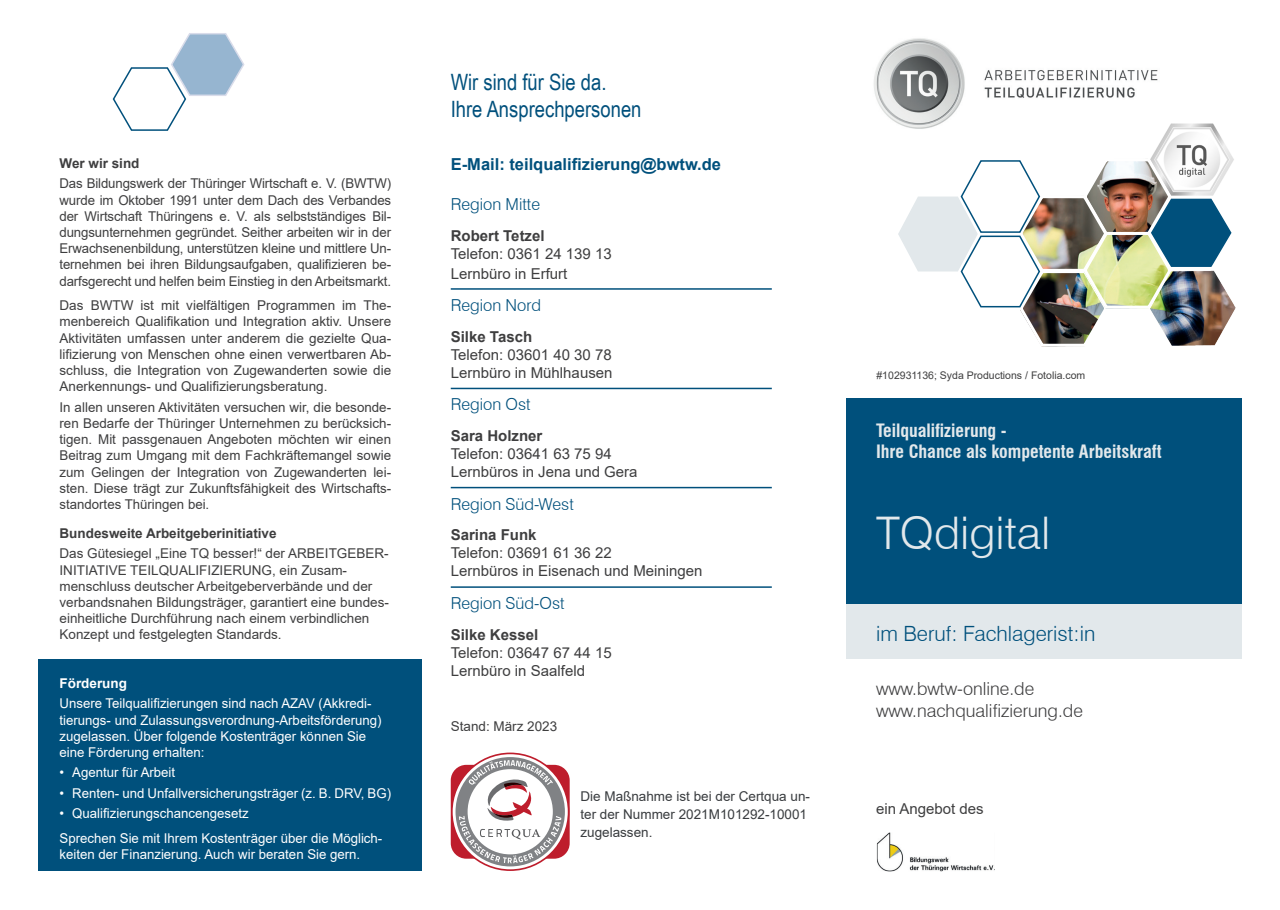
<style>
.page{position:relative;width:1280px;height:910px;background:#fff}
.page>*{position:absolute;margin:0;border:0;box-sizing:border-box;transform-origin:0 0}
.t1{font:300 45px "Swiss 721 BT";color:#e2e8eb}
.t2{font:22.5px "Arial Narrow";color:#00507c}
.t3{font:300 21px "Swiss 721 BT";color:#00507c}
.t4{font:700 condensed 18px "Swiss 721 BT";color:#e2e8eb}
.t5{font:300 18px "Swiss 721 BT";color:#3e3e3f}
.t6{font:300 16.5px "Swiss 721 BT";color:#00507c}
.t7{font:700 16.5px "Arial";color:#00507c}
.t8{font:15px "Arial";color:#3e3e3f}
.t9{font:700 15px "Arial";color:#3e3e3f}
.t10{font:13.5px/16.2px "Arial";color:#3e3e3f;text-align:justify}
.t11{font:13.5px/16.2px "Arial";color:#fff}
.Headline{font:13.5px/18px "Arial";color:#393c3f}
.t12{font:700 13.5px "Arial";color:#3e3e3f}
.t13{font:700 13.5px "Arial";color:#fff}
.t14{font:10.5px "Arial";color:#3e3e3f}
</style>
<div class="page">
<img style="left:1153px;top:123px;width:81px;height:40px">
<div style="left:38px;top:659px;width:384px;height:212px;background:#00507c"></div>
<div style="left:846px;top:398px;width:396px;height:212px;background:#00507c"></div>
<img style="left:1152px;top:154px;width:18px;height:2px">
<img style="left:898px;top:156px;width:334px;height:191px">
<div style="left:846px;top:604px;width:396px;height:55px;background:#e2e8eb"></div>
<img style="left:874px;top:38px;width:286px;height:92px">
<img style="left:1150px;top:266px;width:85px;height:81px">
<img style="left:876px;top:833px;width:119px;height:38px">
<svg style="left:112px;top:33px;width:133px;height:98px"></svg>
<svg style="left:451px;top:753px;width:118px;height:118px"></svg>
<hr style="left:451px;top:288px;width:321px;height:2px;background:#00507c">
<hr style="left:451px;top:388px;width:321px;height:1px;background:#00507c">
<hr style="left:451px;top:487px;width:321px;height:1px;background:#00507c">
<hr style="left:451px;top:586px;width:321px;height:2px;background:#00507c">
<p class="t12" style="left:60px;top:154px;width:82px">Wer wir sind</p>
<p class="t10" style="left:60px;top:175px;width:333px">Das Bildungswerk der Thüringer Wirtschaft e. V. (BWTW) wurde im Oktober 1991 unter dem Dach des Verbandes der Wirtschaft Thüringens e. V. als selbstständiges Bil&shy;dungsunternehmen gegründet. Seither arbeiten wir in der Erwachsenenbildung, unterstützen kleine und mittlere Un&shy;ternehmen bei ihren Bildungsaufgaben, qualifizieren be&shy;darfsgerecht und helfen beim Einstieg in den Arbeitsmarkt.</p>
<p class="t10" style="left:60px;top:297px;width:333px">Das BWTW ist mit vielfältigen Programmen im The&shy;menbereich Qualifikation und Integration aktiv. Unsere Aktivitäten umfassen unter anderem die gezielte Qua&shy;lifizierung von Menschen ohne einen verwertbaren Ab&shy;schluss, die Integration von Zugewanderten sowie die Anerkennungs- und Qualifizierungsberatung.</p>
<p class="t10" style="left:60px;top:399px;width:333px">In allen unseren Aktivitäten versuchen wir, die besonde&shy;ren Bedarfe der Thüringer Unternehmen zu berücksich&shy;tigen. Mit passgenauen Angeboten möchten wir einen Beitrag zum Umgang mit dem Fachkräftemangel sowie zum Gelingen der Integration von Zugewanderten lei&shy;sten. Diese trägt zur Zukunftsfähigkeit des Wirtschafts&shy;standortes Thüringen bei.</p>
<p class="t12" style="left:60px;top:524px;width:219px">Bundesweite Arbeitgeberinitiative</p>
<p class="t10" style="left:60px;top:545px;width:331px;text-align:left">Das Gütesiegel „Eine TQ besser!“ der ARBEITGEBER-INITIATIVE TEILQUALIFIZIERUNG, ein Zusam&shy;menschluss deutscher Arbeitgeberverbände und der verbandsnahen Bildungsträger, garantiert eine bundes&shy;einheitliche Durchführung nach einem verbindlichen Konzept und festgelegten Standards.</p>
<p class="t13" style="left:60px;top:674px;width:69px">Förderung</p>
<p class="t11" style="left:60px;top:695px;width:324px">Unsere Teilqualifizierungen sind nach AZAV (Akkredi&shy;tierungs- und Zulassungsverordnung-Arbeitsförderung) zugelassen. Über folgende Kostenträger können Sie eine Förderung erhalten:</p>
<p class="t11" style="left:60px;top:764px;width:117px">• Agentur für Arbeit</p>
<p class="t11" style="left:60px;top:785px;width:333px">• Renten- und Unfallversicherungsträger (z. B. DRV, BG)</p>
<p class="t11" style="left:60px;top:805px;width:191px">• Qualifizierungschancengesetz</p>
<p class="t11" style="left:60px;top:830px;width:324px">Sprechen Sie mit Ihrem Kostenträger über die Möglich&shy;keiten der Finanzierung. Auch wir beraten Sie gern.</p>
<p class="t2" style="left:451px;top:65px;width:157px">Wir sind für Sie da.</p>
<p class="t2" style="left:451px;top:92px;width:192px">Ihre Ansprechpersonen</p>
<p class="t7" style="left:451px;top:153px;width:272px">E-Mail: teilqualifizierung@bwtw.de</p>
<p class="t6" style="left:451px;top:194px;width:91px">Region Mitte</p>
<p class="t9" style="left:451px;top:225px;width:95px">Robert Tetzel</p>
<p class="t8" style="left:451px;top:243px;width:162px">Telefon: 0361 24 139 13</p>
<p class="t8" style="left:451px;top:263px;width:118px">Lernbüro in Erfurt</p>
<p class="t6" style="left:451px;top:295px;width:92px">Region Nord</p>
<p class="t9" style="left:451px;top:326px;width:83px">Silke Tasch</p>
<p class="t8" style="left:451px;top:344px;width:162px">Telefon: 03601 40 30 78</p>
<p class="t8" style="left:451px;top:362px;width:163px">Lernbüro in Mühlhausen</p>
<p class="t6" style="left:451px;top:394px;width:81px">Region Ost</p>
<p class="t9" style="left:451px;top:425px;width:93px">Sara Holzner</p>
<p class="t8" style="left:451px;top:444px;width:162px">Telefon: 03641 63 75 94</p>
<p class="t8" style="left:451px;top:462px;width:188px">Lernbüros in Jena und Gera</p>
<p class="t6" style="left:451px;top:494px;width:125px">Region Süd-West</p>
<p class="t9" style="left:451px;top:525px;width:87px">Sarina Funk</p>
<p class="t8" style="left:451px;top:543px;width:162px">Telefon: 03691 61 36 22</p>
<p class="t8" style="left:451px;top:561px;width:253px">Lernbüros in Eisenach und Meiningen</p>
<p class="t6" style="left:451px;top:593px;width:115px">Region Süd-Ost</p>
<p class="t9" style="left:451px;top:624px;width:89px">Silke Kessel</p>
<p class="t8" style="left:451px;top:642px;width:162px">Telefon: 03647 67 44 15</p>
<p class="t8" style="left:451px;top:660px;width:136px">Lernbüro in Saalfeld</p>
<p class="t10" style="left:451px;top:718px;width:108px">Stand: März 2023</p>
<p class="Headline" style="left:580px;top:787px;width:231px">Die Maßnahme ist bei der Certqua un&shy;ter der Nummer 2021M101292-10001 zugelassen.</p>
<p class="t14" style="left:876px;top:368px;width:210px">#102931136; Syda Productions / Fotolia.com</p>
<p class="t4" style="left:876px;top:420px;width:132px">Teilqualifizierung -</p>
<p class="t4" style="left:876px;top:441px;width:287px">Ihre Chance als kompetente Arbeitskraft</p>
<p class="t1" style="left:876px;top:505px;width:176px">TQdigital</p>
<p class="t3" style="left:876px;top:620px;width:221px">im Beruf: Fachlagerist:in</p>
<p class="t5" style="left:876px;top:678px;width:160px">www.bwtw-online.de</p>
<p class="t5" style="left:876px;top:699px;width:208px">www.nachqualifizierung.de</p>
<p class="t8" style="left:876px;top:798px;width:109px">ein Angebot des</p>
</div>
